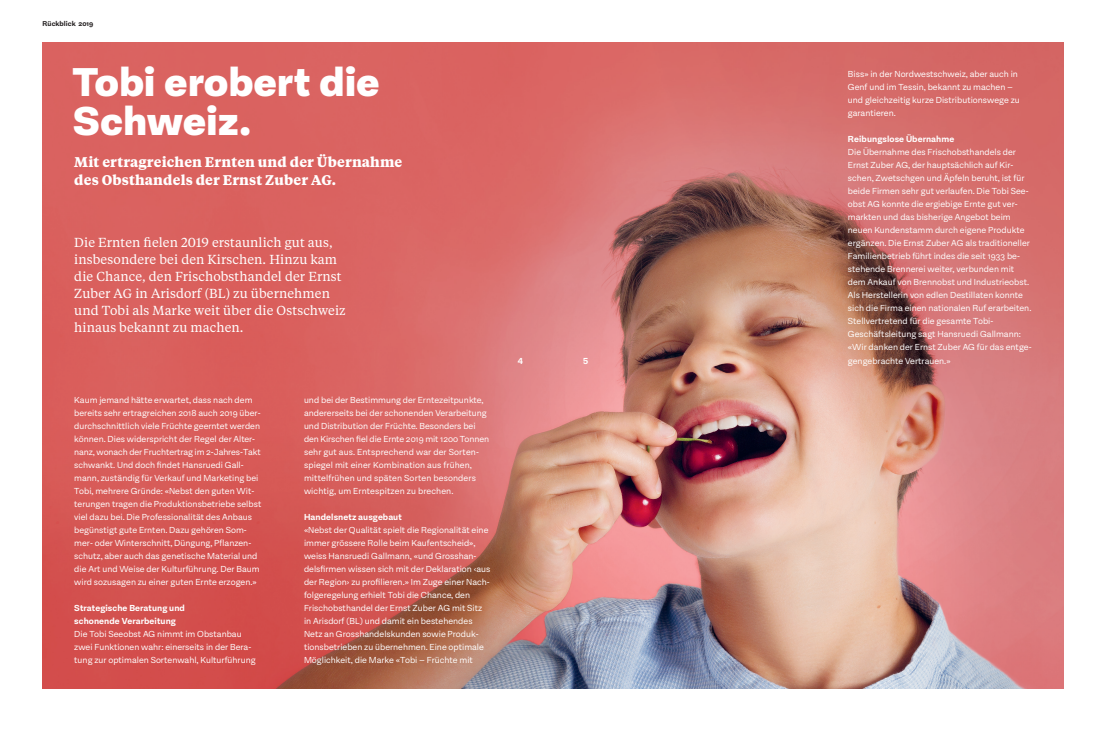
<style>
.page{position:relative;width:1106px;height:738px;background:#fff}
.page>*{position:absolute;margin:0;border:0;box-sizing:border-box;transform-origin:0 0}
.Grosstitel_46{font:900 46px/39px "Equitan Sans";color:#fff}
.Untertitel_Tiempos_1{font:700 14px/18px "Tiempos Text";letter-spacing:.01em;color:#fff}
.Lead_13_17{font:13px/17px "Tiempos Text";letter-spacing:.005em;color:#fff}
.Grundtext_10_13{font:10px/13px "Equitan Sans";letter-spacing:.005em;color:#fff}
.Grundtext_10_13-2{font:700 10px/13px "Equitan Sans";letter-spacing:.01em;color:#fff}
.t1{font:700 8px "Equitan Sans";letter-spacing:.01em;color:#231f20}
</style>
<div class="page">
<img style="left:43px;top:43px;width:1020px;height:645px">
<p class="t1" style="left:43px;top:19px;width:52px">Rückblick 2019</p>
<p class="Grosstitel_46" style="left:73px;top:61px;width:308px">Tobi erobert die<br>Schweiz.</p>
<p class="Untertitel_Tiempos_1" style="left:74px;top:152px;width:329px">Mit ertragreichen Ernten und der Übernahme des Obsthandels der Ernst Zuber AG.</p>
<p class="Lead_13_17" style="left:74px;top:233px;width:273px">Die Ernten fielen 2019 erstaunlich gut aus, insbesondere bei den Kirschen. Hinzu kam die Chance, den Frischobsthandel der Ernst Zuber AG in Arisdorf (BL) zu übernehmen und Tobi als Marke weit über die Ostschweiz hinaus bekannt zu machen.</p>
<p class="Grundtext_10_13" style="left:74px;top:392px;width:188px">Kaum jemand hätte erwartet, dass nach dem bereits sehr ertragreichen 2018 auch 2019 über&shy;durchschnittlich viele Früchte geerntet werden können. Dies widerspricht der Regel der Alter&shy;nanz, wonach der Fruchtertrag im 2-Jahres-Takt schwankt. Und doch findet Hansruedi Gall&shy;mann, zuständig für Verkauf und Marketing bei Tobi, mehrere Gründe: «Nebst den guten Wit&shy;terungen tragen die Produktionsbetriebe selbst viel dazu bei. Die Professionalität des Anbaus begünstigt gute Ernten. Dazu gehören Som&shy;mer- oder Winterschnitt, Düngung, Pflanzen&shy;schutz, aber auch das genetische Material und die Art und Weise der Kulturführung. Der Baum wird sozusagen zu einer guten Ernte erzogen.»</p>
<p class="Grundtext_10_13-2" style="left:74px;top:600px;width:112px">Strategische Beratung und schonende Verarbeitung</p>
<p class="Grundtext_10_13" style="left:74px;top:626px;width:183px">Die Tobi Seeobst AG nimmt im Obstanbau zwei Funktionen wahr: einerseits in der Bera&shy;tung zur optimalen Sortenwahl, Kulturführung</p>
<p class="Grundtext_10_13" style="left:304px;top:392px;width:187px">und bei der Bestimmung der Erntezeitpunkte, andererseits bei der schonenden Verarbeitung und Distribution der Früchte. Besonders bei den Kirschen fiel die Ernte 2019 mit 1200 Tonnen sehr gut aus. Entsprechend war der Sorten&shy;spiegel mit einer Kombination aus frühen, mittelfrühen und späten Sorten besonders wichtig, um Erntespitzen zu brechen.</p>
<p class="Grundtext_10_13-2" style="left:304px;top:509px;width:99px">Handelsnetz ausgebaut</p>
<p class="Grundtext_10_13" style="left:304px;top:522px;width:188px">«Nebst der Qualität spielt die Regionalität eine immer grössere Rolle beim Kaufentscheid», weiss Hansruedi Gallmann, «und Grosshan&shy;delsfirmen wissen sich mit der Deklaration ‹aus der Region› zu profilieren.» Im Zuge einer Nach&shy;folgeregelung erhielt Tobi die Chance, den Frischobsthandel der Ernst Zuber AG mit Sitz in Arisdorf (BL) und damit ein bestehendes Netz an Grosshandelskunden sowie Produk&shy;tionsbetrieben zu übernehmen. Eine optimale Möglichkeit, die Marke «Tobi – Früchte mit</p>
<p class="Grundtext_10_13" style="left:848px;top:67px;width:173px">Biss» in der Nordwestschweiz, aber auch in Genf und im Tessin, bekannt zu machen – und gleichzeitig kurze Distributionswege zu garantieren.</p>
<p class="Grundtext_10_13-2" style="left:848px;top:132px;width:108px">Reibungslose Übernahme</p>
<p class="Grundtext_10_13" style="left:848px;top:145px;width:185px">Die Übernahme des Frischobsthandels der Ernst Zuber AG, der hauptsächlich auf Kir&shy;schen, Zwetschgen und Äpfeln beruht, ist für beide Firmen sehr gut verlaufen. Die Tobi See&shy;obst AG konnte die ergiebige Ernte gut ver&shy;markten und das bisherige Angebot beim neuen Kundenstamm durch eigene Produkte ergänzen. Die Ernst Zuber AG als traditioneller Familienbetrieb führt indes die seit 1933 be&shy;stehende Brennerei weiter, verbunden mit dem Ankauf von Brennobst und Industrieobst.<br>Als Herstellerin von edlen Destillaten konnte sich die Firma einen nationalen Ruf erarbeiten.<br>Stellvertretend für die gesamte Tobi-Geschäftsleitung sagt Hansruedi Gallmann: «Wir danken der Ernst Zuber AG für das entge-</p>
<p class="Grundtext_10_13-2" style="left:518px;top:353px;width:7px">4</p>
<p class="Grundtext_10_13-2" style="left:583px;top:353px;width:7px">5</p>
<p class="Grundtext_10_13" style="left:848px;top:353px;width:104px">gengebrachte Vertrauen.»</p>
</div>
